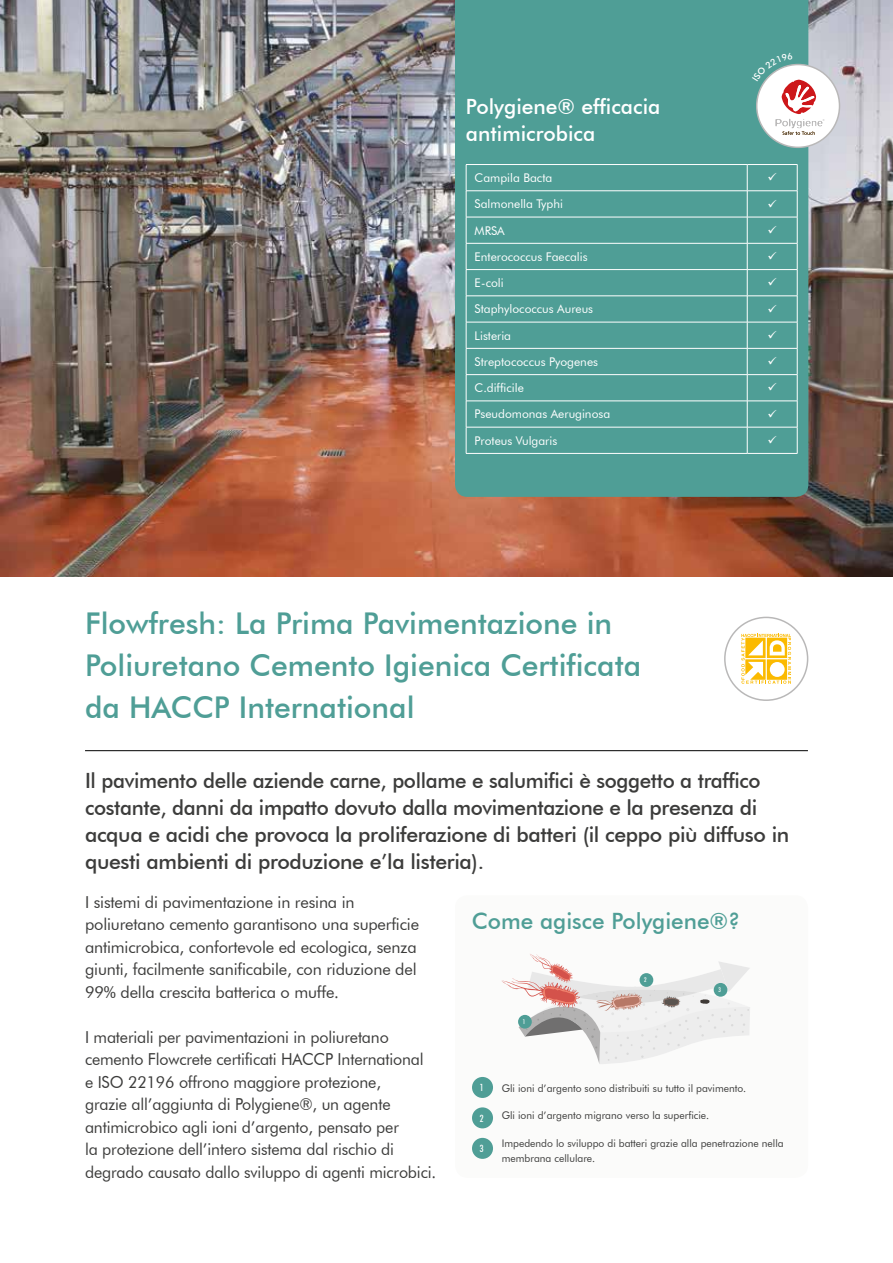
<style>
.page{position:relative;width:893px;height:1263px;background:#fff}
.page>*{position:absolute;margin:0;border:0;box-sizing:border-box;transform-origin:0 0}
.t1{font:500 30px/42px "Futura BT";color:#4f9e96}
.t2{font:500 22.5px "Futura BT";color:#4f9e96}
.t3{font:500 21px/27px "Futura BT";letter-spacing:-.015em;color:#3c3c3b}
.t4{font:500 21px/27px "Futura BT";color:#fff}
.t5{font:16.5px/22.5px "Futura BT";letter-spacing:-.01em;color:#3c3c3b}
.t6{font:12px "Futura BT";color:#fff}
.t7{font:10.5px/15px "Futura BT";color:#3c3c3b}
.t8{font:500 condensed 9.9px "Futura BT";color:#fff}
.t9{font:500 condensed 6.45px "Futura BT";color:#fff}
</style>
<div class="page">
<hr style="left:85px;top:750px;width:723px;height:1px;background:#000">
<img style="left:0;top:0;width:893px;height:576px">
<div style="left:455px;top:895px;width:353px;height:283px;background:#fbfbfa;border-radius:13px"></div>
<svg style="left:502px;top:954px;width:248px;height:110px"></svg>
<div style="left:518px;top:1015px;width:14px;height:14px;background:#4f9e96;border-radius:50%"></div>
<div style="left:640px;top:973px;width:13px;height:14px;background:#4f9e96;border-radius:50%"></div>
<div style="left:714px;top:983px;width:13px;height:14px;background:#4f9e96;border-radius:50%"></div>
<div style="left:472px;top:1077px;width:21px;height:21px;background:#4f9e96;border-radius:50%"></div>
<div style="left:472px;top:1107px;width:21px;height:21px;background:#4f9e96;border-radius:50%"></div>
<div style="left:472px;top:1138px;width:21px;height:21px;background:#4f9e96;border-radius:50%"></div>
<div style="left:455px;top:0;width:353px;height:497px;background:#4f9e96"></div>
<hr style="left:466px;top:164px;width:281px;height:1px;background:#fff">
<hr style="left:747px;top:164px;width:50px;height:1px;background:#fff">
<hr style="left:466px;top:191px;width:281px;height:1px;background:#fff">
<hr style="left:747px;top:191px;width:50px;height:1px;background:#fff">
<hr style="left:466px;top:217px;width:281px;height:1px;background:#fff">
<hr style="left:747px;top:217px;width:50px;height:1px;background:#fff">
<hr style="left:466px;top:243px;width:281px;height:1px;background:#fff">
<hr style="left:747px;top:243px;width:50px;height:1px;background:#fff">
<hr style="left:466px;top:269px;width:281px;height:1px;background:#fff">
<hr style="left:747px;top:269px;width:50px;height:1px;background:#fff">
<hr style="left:466px;top:296px;width:281px;height:1px;background:#fff">
<hr style="left:747px;top:296px;width:50px;height:1px;background:#fff">
<hr style="left:466px;top:322px;width:281px;height:1px;background:#fff">
<hr style="left:747px;top:322px;width:50px;height:1px;background:#fff">
<hr style="left:466px;top:348px;width:281px;height:1px;background:#fff">
<hr style="left:747px;top:348px;width:50px;height:1px;background:#fff">
<hr style="left:466px;top:374px;width:281px;height:1px;background:#fff">
<hr style="left:747px;top:374px;width:50px;height:1px;background:#fff">
<hr style="left:466px;top:401px;width:281px;height:1px;background:#fff">
<hr style="left:747px;top:401px;width:50px;height:1px;background:#fff">
<hr style="left:466px;top:427px;width:281px;height:1px;background:#fff">
<svg style="left:466px;top:165px;width:1px;height:288px"></svg>
<hr style="left:747px;top:427px;width:50px;height:1px;background:#fff">
<svg style="left:747px;top:165px;width:1px;height:288px"></svg>
<svg style="left:797px;top:165px;width:1px;height:288px"></svg>
<hr style="left:466px;top:453px;width:281px;height:1px;background:#fff">
<hr style="left:747px;top:453px;width:50px;height:1px;background:#fff">
<svg style="left:741px;top:634px;width:50px;height:50px"></svg>
<div style="left:724px;top:617px;width:84px;height:84px;border:2px solid #b9b8b8;border-radius:50%"></div>
<div style="left:757px;top:65px;width:82px;height:82px;background:#fff;border-radius:50%"></div>
<svg style="left:768px;top:173px;width:8px;height:8px"></svg>
<svg style="left:768px;top:199px;width:8px;height:8px"></svg>
<svg style="left:768px;top:225px;width:8px;height:8px"></svg>
<svg style="left:768px;top:252px;width:8px;height:8px"></svg>
<svg style="left:768px;top:278px;width:8px;height:8px"></svg>
<svg style="left:768px;top:304px;width:8px;height:8px"></svg>
<svg style="left:768px;top:330px;width:8px;height:8px"></svg>
<svg style="left:768px;top:357px;width:8px;height:8px"></svg>
<svg style="left:768px;top:383px;width:8px;height:8px"></svg>
<svg style="left:768px;top:409px;width:8px;height:8px"></svg>
<svg style="left:768px;top:435px;width:8px;height:8px"></svg>
<svg style="left:752px;top:52px;width:72px;height:83px"></svg>
<p class="t4" style="left:466px;top:93px;width:196px">Polygiene® efficacia antimicrobica</p>
<p class="t6" style="left:475px;top:171px;width:79px">Campila Bacta</p>
<p class="t6" style="left:475px;top:197px;width:90px">Salmonella Typhi</p>
<p class="t6" style="left:475px;top:223px;width:32px">MRSA</p>
<p class="t6" style="left:475px;top:249px;width:115px">Enterococcus Faecalis</p>
<p class="t6" style="left:475px;top:276px;width:31px">E-coli</p>
<p class="t6" style="left:475px;top:302px;width:120px">Staphylococcus Aureus</p>
<p class="t6" style="left:475px;top:328px;width:38px">Listeria</p>
<p class="t6" style="left:475px;top:354px;width:125px">Streptococcus Pyogenes</p>
<p class="t6" style="left:475px;top:381px;width:51px">C.difficile</p>
<p class="t6" style="left:475px;top:407px;width:137px">Pseudomonas Aeruginosa</p>
<p class="t6" style="left:475px;top:433px;width:84px">Proteus Vulgaris</p>
<h1 class="t1" style="left:85px;top:602px;width:558px">Flowfresh: La Prima Pavimentazione in<br>Poliuretano Cemento Igienica Certificata da HACCP International</h1>
<p class="t3" style="left:85px;top:767px;width:706px">Il pavimento delle aziende carne, pollame e salumifici è soggetto a traffico costante, danni da impatto dovuto dalla movimentazione e la presenza di acqua e acidi che provoca la proliferazione di batteri (il ceppo più diffuso in questi ambienti di produzione e’la listeria).</p>
<p class="t5" style="left:85px;top:890px;width:336px">I sistemi di pavimentazione in resina in poliuretano cemento garantisono una superficie antimicrobica, confortevole ed ecologica, senza giunti, facilmente sanificabile, con riduzione del 99% della crescita batterica o muffe.</p>
<p class="t5" style="left:85px;top:1025px;width:353px">I materiali per pavimentazioni in poliuretano cemento Flowcrete certificati HACCP International<br>e ISO 22196 offrono maggiore protezione,<br>grazie all’aggiunta di Polygiene®, un agente antimicrobico agli ioni d’argento, pensato per<br>la protezione dell’intero sistema dal rischio di degrado causato dallo sviluppo di agenti microbici.</p>
<h2 class="t2" style="left:472px;top:908px;width:270px">Come agisce Polygiene®?</h2>
<p class="t9" style="left:523px;top:1018px;width:4px">1</p>
<p class="t9" style="left:644px;top:976px;width:4px">2</p>
<p class="t9" style="left:718px;top:986px;width:4px">3</p>
<p class="t8" style="left:480px;top:1082px;width:5px">1</p>
<p class="t8" style="left:480px;top:1112px;width:5px">2</p>
<p class="t8" style="left:480px;top:1142px;width:5px">3</p>
<p class="t7" style="left:502px;top:1080px;width:246px">Gli ioni d’argento sono distribuiti su tutto il pavimento.</p>
<p class="t7" style="left:502px;top:1108px;width:209px">Gli ioni d’argento migrano verso la superficie.</p>
<p class="t7" style="left:502px;top:1136px;width:283px">Impedendo lo sviluppo di batteri grazie alla penetrazione nella membrana cellulare.</p>
</div>
